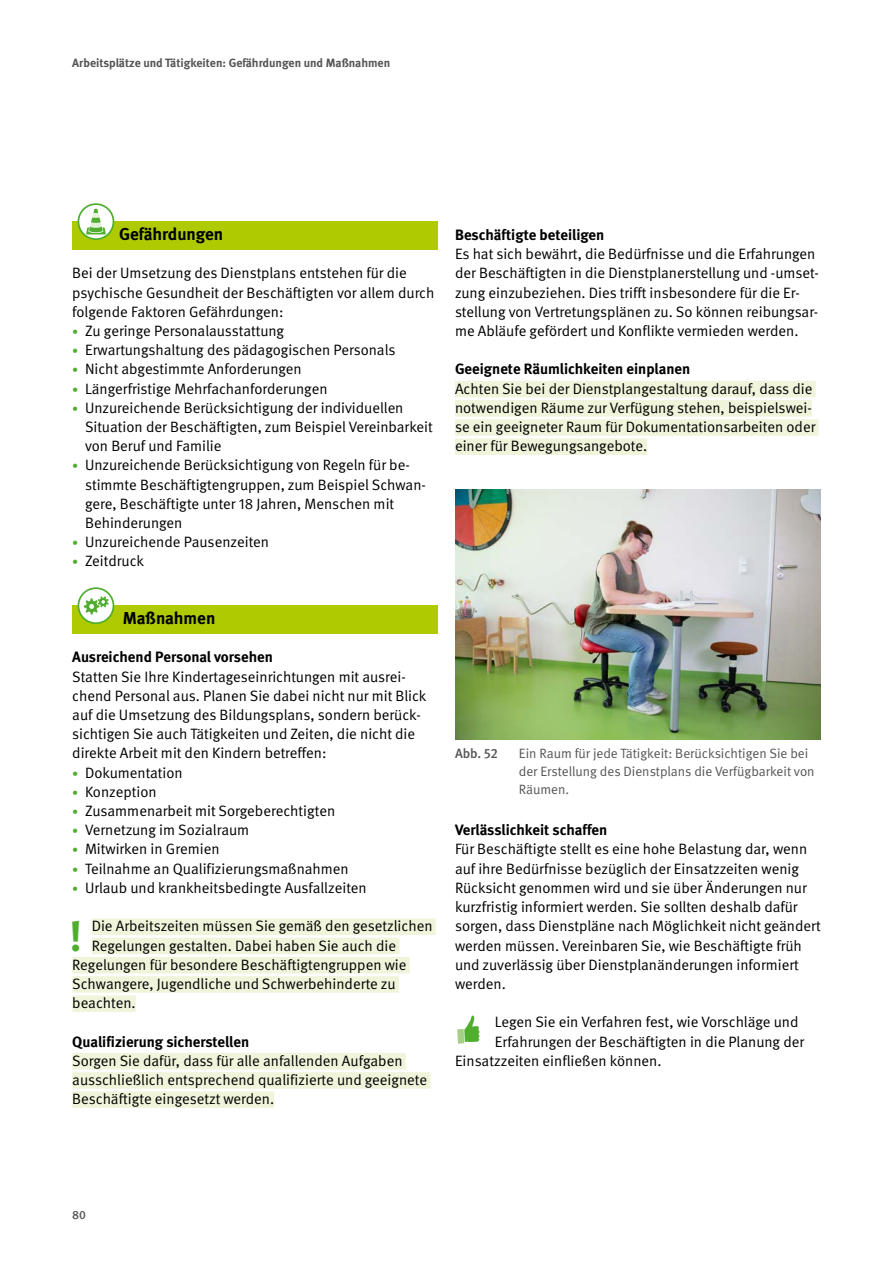
<style>
.page{position:relative;width:893px;height:1263px;background:#fff}
.page>*{position:absolute;margin:0;border:0;box-sizing:border-box;transform-origin:0 0}
.Fließtext_Ausrufezeichen_vor_Text{font:700 42.6px "DGUV Meta";color:#50ae2f}
.Kasten_Schattierung_STG_Titel{font:700 17.25px "DGUV Meta";color:#000}
.Fließtext_FT{font:15px/19.2px "DGUV Meta";color:#000}
.Fließtext_Ausrufezeichen_vor_Text-2{font:15px "DGUV Meta";color:#000}
.Überschriften_FT_bold{font:700 15px "DGUV Meta";color:#000}
.t1{font:13.5px/18px "DGUV Meta";color:#565655}
.t2{font:500 13.5px "DGUV Meta";color:#565655}
.t3{font:700 12px "DGUV Meta";color:#565655}
.t4{font:500 12px "DGUV Meta";color:#565655}
.s1{font-size:12px;color:#50ae2f}
</style>
<div class="page">
<div style="left:72px;top:221px;width:366px;height:29px;background:#afca00"></div>
<div style="left:72px;top:605px;width:366px;height:29px;background:#afca00"></div>
<div style="left:92px;top:918px;width:344px;height:17px;background:#f0f4da"></div>
<div style="left:92px;top:938px;width:307px;height:16px;background:#f0f4da"></div>
<div style="left:72px;top:957px;width:338px;height:16px;background:#f0f4da"></div>
<div style="left:72px;top:976px;width:327px;height:17px;background:#f0f4da"></div>
<div style="left:72px;top:995px;width:64px;height:17px;background:#f0f4da"></div>
<div style="left:72px;top:1053px;width:334px;height:16px;background:#f0f4da"></div>
<div style="left:72px;top:1072px;width:358px;height:17px;background:#f0f4da"></div>
<div style="left:72px;top:1091px;width:202px;height:17px;background:#f0f4da"></div>
<svg style="left:78px;top:204px;width:35px;height:35px"></svg>
<svg style="left:86px;top:209px;width:20px;height:25px"></svg>
<div style="left:78px;top:203px;width:36px;height:37px;border:2px solid #50ae2f;border-radius:50%"></div>
<svg style="left:78px;top:588px;width:35px;height:35px"></svg>
<svg style="left:84px;top:596px;width:25px;height:18px"></svg>
<div style="left:78px;top:587px;width:36px;height:37px;border:2px solid #50ae2f;border-radius:50%"></div>
<div style="left:455px;top:381px;width:361px;height:16px;background:#f0f4da"></div>
<div style="left:455px;top:400px;width:357px;height:17px;background:#f0f4da"></div>
<div style="left:455px;top:419px;width:364px;height:17px;background:#f0f4da"></div>
<div style="left:455px;top:438px;width:192px;height:17px;background:#f0f4da"></div>
<svg style="left:457px;top:1015px;width:22px;height:29px"></svg>
<img style="left:455px;top:490px;width:366px;height:249px">
<p class="t3" style="left:72px;top:56px;width:319px">Arbeitsplätze und Tätigkeiten: Gefährdungen und Maßnahmen</p>
<h3 class="Kasten_Schattierung_STG_Titel" style="left:119px;top:224px;width:106px">Gefährdungen</h3>
<p class="Fließtext_FT" style="left:72px;top:264px;width:364px">Bei der Umsetzung des Dienstplans entstehen für die psychische Gesundheit der Beschäftigten vor allem durch folgende Faktoren Gefährdungen:</p>
<p class="Fließtext_FT" style="left:72px;top:322px;width:213px"><span class="s1">•</span> Zu geringe Personalausstattung</p>
<p class="Fließtext_FT" style="left:72px;top:341px;width:325px"><span class="s1">•</span> Erwartungshaltung des pädagogischen Personals</p>
<p class="Fließtext_FT" style="left:72px;top:360px;width:231px"><span class="s1">•</span> Nicht abgestimmte Anforderungen</p>
<p class="Fließtext_FT" style="left:72px;top:379px;width:257px"><span class="s1">•</span> Längerfristige Mehrfachanforderungen</p>
<p class="Fließtext_FT" style="left:85px;top:398px;width:349px;text-indent:-13px"><span class="s1">•</span> Unzureichende Berücksichtigung der individuellen<br>Situation der Beschäftigten, zum Beispiel Vereinbarkeit von Beruf und Familie</p>
<p class="Fließtext_FT" style="left:85px;top:456px;width:342px;text-indent:-13px"><span class="s1">•</span> Unzureichende Berücksichtigung von Regeln für be&shy;stimmte Beschäftigtengruppen, zum Beispiel Schwan&shy;gere, Beschäftigte unter 18 Jahren, Menschen mit Behinderungen</p>
<p class="Fließtext_FT" style="left:72px;top:533px;width:198px"><span class="s1">•</span> Unzureichende Pausenzeiten</p>
<p class="Fließtext_FT" style="left:72px;top:552px;width:73px"><span class="s1">•</span> Zeitdruck</p>
<h3 class="Kasten_Schattierung_STG_Titel" style="left:123px;top:608px;width:94px">Maßnahmen</h3>
<p class="Überschriften_FT_bold" style="left:72px;top:648px;width:202px">Ausreichend Personal vorsehen</p>
<p class="Fließtext_FT" style="left:72px;top:667px;width:356px">Statten Sie Ihre Kindertageseinrichtungen mit ausrei&shy;chend Personal aus. Planen Sie dabei nicht nur mit Blick auf die Umsetzung des Bildungsplans, sondern berück&shy;sichtigen Sie auch Tätigkeiten und Zeiten, die nicht die direkte Arbeit mit den Kindern betreffen:</p>
<p class="Fließtext_FT" style="left:72px;top:763px;width:112px"><span class="s1">•</span> Dokumentation</p>
<p class="Fließtext_FT" style="left:72px;top:782px;width:86px"><span class="s1">•</span> Konzeption</p>
<p class="Fließtext_FT" style="left:72px;top:802px;width:264px"><span class="s1">•</span> Zusammenarbeit mit Sorgeberechtigten</p>
<p class="Fließtext_FT" style="left:72px;top:821px;width:178px"><span class="s1">•</span> Vernetzung im Sozialraum</p>
<p class="Fließtext_FT" style="left:72px;top:840px;width:149px"><span class="s1">•</span> Mitwirken in Gremien</p>
<p class="Fließtext_FT" style="left:72px;top:859px;width:278px"><span class="s1">•</span> Teilnahme an Qualifizierungsmaßnahmen</p>
<p class="Fließtext_FT" style="left:72px;top:878px;width:296px"><span class="s1">•</span> Urlaub und krankheitsbedingte Ausfallzeiten</p>
<p class="Fließtext_Ausrufezeichen_vor_Text" style="left:70px;top:910px;width:14px">!</p>
<p class="Fließtext_Ausrufezeichen_vor_Text-2" style="left:92px;top:917px;width:342px">Die Arbeitszeiten müssen Sie gemäß den gesetzlichen</p>
<p class="Fließtext_Ausrufezeichen_vor_Text-2" style="left:92px;top:937px;width:306px">Regelungen gestalten. Dabei haben Sie auch die</p>
<p class="Fließtext_Ausrufezeichen_vor_Text-2" style="left:72px;top:956px;width:336px">Regelungen für besondere Beschäftigtengruppen wie</p>
<p class="Fließtext_Ausrufezeichen_vor_Text-2" style="left:72px;top:975px;width:325px">Schwangere, Jugendliche und Schwerbehinderte zu</p>
<p class="Fließtext_Ausrufezeichen_vor_Text-2" style="left:72px;top:994px;width:65px">beachten.</p>
<p class="Überschriften_FT_bold" style="left:72px;top:1032px;width:178px">Qualifizierung sicherstellen</p>
<p class="Fließtext_FT" style="left:72px;top:1051px;width:356px">Sorgen Sie dafür, dass für alle anfallenden Aufgaben ausschließlich entsprechend qualifizierte und geeignete<br>Beschäftigte eingesetzt werden.</p>
<p class="Überschriften_FT_bold" style="left:455px;top:226px;width:151px">Beschäftigte beteiligen</p>
<p class="Fließtext_FT" style="left:455px;top:245px;width:365px">Es hat sich bewährt, die Bedürfnisse und die Erfahrungen der Beschäftigten in die Dienstplanerstellung und -umset&shy;zung einzubeziehen. Dies trifft insbesondere für die Er&shy;stellung von Vertretungsplänen zu. So können reibungsar&shy;me Abläufe gefördert und Konflikte vermieden werden.</p>
<p class="Überschriften_FT_bold" style="left:455px;top:360px;width:237px">Geeignete Räumlichkeiten einplanen</p>
<p class="Fließtext_FT" style="left:455px;top:379px;width:362px">Achten Sie bei der Dienstplangestaltung darauf, dass die notwendigen Räume zur Verfügung stehen, beispielswei&shy;se ein geeigneter Raum für Dokumentationsarbeiten oder einer für Bewegungsangebote.</p>
<p class="t2" style="left:455px;top:746px;width:45px">Abb. 52</p>
<p class="t1" style="left:519px;top:745px;width:297px">Ein Raum für jede Tätigkeit: Berücksichtigen Sie bei der Erstellung des Dienstplans die Verfügbarkeit von<br>Räumen.</p>
<p class="Überschriften_FT_bold" style="left:455px;top:821px;width:154px">Verlässlichkeit schaffen</p>
<p class="Fließtext_FT" style="left:455px;top:840px;width:367px">Für Beschäftigte stellt es eine hohe Belastung dar, wenn auf ihre Bedürfnisse bezüglich der Einsatzzeiten wenig Rücksicht genommen wird und sie über Änderungen nur kurzfristig informiert werden. Sie sollten deshalb dafür sorgen, dass Dienstpläne nach Möglichkeit nicht geändert werden müssen. Vereinbaren Sie, wie Beschäftigte früh und zuverlässig über Dienstplanänderungen informiert werden.</p>
<p class="Fließtext_FT" style="left:495px;top:1013px;width:305px">Legen Sie ein Verfahren fest, wie Vorschläge und</p>
<p class="Fließtext_FT" style="left:495px;top:1032px;width:311px">Erfahrungen der Beschäftigten in die Planung der</p>
<p class="Fließtext_FT" style="left:455px;top:1051px;width:208px">Einsatzzeiten einfließen können.</p>
<p class="t4" style="left:72px;top:1208px;width:15px">80</p>
</div>
